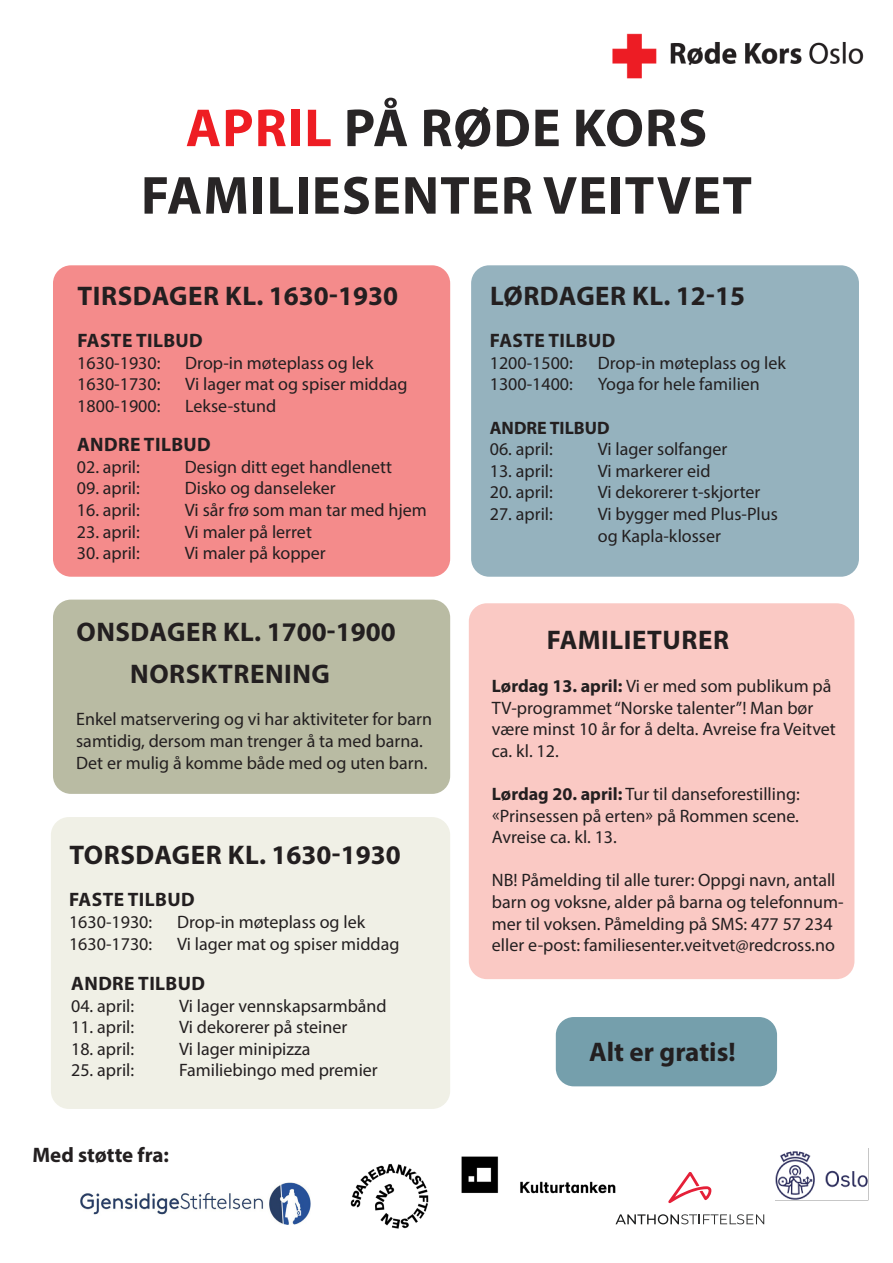
<style>
.page{position:relative;width:893px;height:1263px;background:#fff}
.page>*{position:absolute;margin:0;border:0;box-sizing:border-box;transform-origin:0 0}
.Subheading{font:700 54px "Myriad Pro";letter-spacing:.02em;color:#282526}
.Undertekst_Heading_O{font:700 27px/42px "Myriad Pro";letter-spacing:.02em;color:#231f20;text-align:center}
.Undertekst_Heading_O-2{font:700 27px "Myriad Pro";color:#231f20}
.Ingress{font:700 27px "Myriad Pro";color:#231f20}
.Ingress-2{font:700 21px "Myriad Pro";color:#231f20}
.Undertekst_Heading_O-3{font:700 19.5px "Myriad Pro";letter-spacing:.02em;color:#231f20}
.Brødtekst{font:700 19.5px "Myriad Pro";letter-spacing:.02em;color:#231f20}
.Undertekst_Heading_O-4{font:18px/21.6px "Myriad Pro";color:#231f20}
.Brødtekst-2{font:18px/21.6px "Myriad Pro";color:#231f20}
.Brødtekst-3{font:700 18px "Myriad Pro";color:#231f20}
.s1{color:#ee1d23}
.s2{font-weight:700}
</style>
<div class="page">
<div style="left:53px;top:265px;width:397px;height:312px;background:#f48b8b;border-radius:18px"></div>
<div style="left:51px;top:817px;width:399px;height:292px;background:#f0f0e6;border-radius:18px"></div>
<div style="left:471px;top:265px;width:388px;height:312px;background:#95b2be;border-radius:18px"></div>
<img style="left:612px;top:33px;width:252px;height:46px">
<img style="left:350px;top:1164px;width:79px;height:65px">
<img style="left:461px;top:1156px;width:155px;height:38px">
<svg style="left:615px;top:1214px;width:149px;height:10px"></svg>
<svg style="left:668px;top:1172px;width:44px;height:31px"></svg>
<img style="left:775px;top:1151px;width:93px;height:49px">
<div style="left:556px;top:1017px;width:221px;height:69px;background:#759fac;border-radius:18px"></div>
<div style="left:53px;top:600px;width:397px;height:194px;background:#b9bba3;border-radius:18px"></div>
<div style="left:469px;top:603px;width:385px;height:376px;background:#fac9c4;border-radius:18px"></div>
<img style="left:81px;top:1182px;width:229px;height:42px">
<p class="Subheading" style="left:186px;top:93px;width:523px"><span class="s1">APRIL</span> PÅ RØDE KORS</p>
<p class="Subheading" style="left:141px;top:160px;width:613px">FAMILIESENTER VEITVET</p>
<p class="Undertekst_Heading_O" style="left:78px;top:274px;width:322px">TIRSDAGER KL. 1630-1930</p>
<p class="Undertekst_Heading_O-3" style="left:78px;top:328px;width:127px">FASTE TILBUD</p>
<p class="Undertekst_Heading_O-4" style="left:77px;top:351px;width:85px">1630-1930:</p>
<p class="Undertekst_Heading_O-4" style="left:185px;top:351px;width:190px">Drop-in møteplass og lek</p>
<p class="Undertekst_Heading_O-4" style="left:77px;top:373px;width:85px">1630-1730:</p>
<p class="Undertekst_Heading_O-4" style="left:185px;top:373px;width:224px">Vi lager mat og spiser middag</p>
<p class="Undertekst_Heading_O-4" style="left:77px;top:395px;width:85px">1800-1900:</p>
<p class="Undertekst_Heading_O-4" style="left:185px;top:395px;width:93px">Lekse-stund</p>
<p class="Undertekst_Heading_O-3" style="left:77px;top:432px;width:135px">ANDRE TILBUD</p>
<p class="Undertekst_Heading_O-4" style="left:77px;top:456px;width:65px">02. april:</p>
<p class="Undertekst_Heading_O-4" style="left:185px;top:456px;width:209px">Design ditt eget handlenett</p>
<p class="Undertekst_Heading_O-4" style="left:77px;top:477px;width:65px">09. april:</p>
<p class="Undertekst_Heading_O-4" style="left:185px;top:477px;width:152px">Disko og danseleker</p>
<p class="Undertekst_Heading_O-4" style="left:77px;top:499px;width:65px">16. april:</p>
<p class="Undertekst_Heading_O-4" style="left:185px;top:499px;width:244px">Vi sår frø som man tar med hjem</p>
<p class="Undertekst_Heading_O-4" style="left:77px;top:520px;width:65px">23. april:</p>
<p class="Undertekst_Heading_O-4" style="left:185px;top:520px;width:129px">Vi maler på lerret</p>
<p class="Undertekst_Heading_O-4" style="left:77px;top:542px;width:65px">30. april:</p>
<p class="Undertekst_Heading_O-4" style="left:185px;top:542px;width:142px">Vi maler på kopper</p>
<p class="Undertekst_Heading_O" style="left:76px;top:610px;width:321px">ONSDAGER KL. 1700-1900<br>NORSKTRENING</p>
<p class="Undertekst_Heading_O-4" style="left:76px;top:708px;width:357px">Enkel matservering og vi har aktiviteter for barn samtidig, dersom man trenger å ta med barna.<br>Det er mulig å komme både med og uten barn.</p>
<p class="Undertekst_Heading_O-2" style="left:69px;top:837px;width:333px">TORSDAGER KL. 1630-1930</p>
<p class="Undertekst_Heading_O-3" style="left:69px;top:887px;width:127px">FASTE TILBUD</p>
<p class="Undertekst_Heading_O-4" style="left:69px;top:911px;width:85px">1630-1930:</p>
<p class="Undertekst_Heading_O-4" style="left:177px;top:911px;width:190px">Drop-in møteplass og lek</p>
<p class="Undertekst_Heading_O-4" style="left:69px;top:932px;width:85px">1630-1730:</p>
<p class="Undertekst_Heading_O-4" style="left:177px;top:932px;width:224px">Vi lager mat og spiser middag</p>
<p class="Undertekst_Heading_O-3" style="left:71px;top:971px;width:135px">ANDRE TILBUD</p>
<p class="Undertekst_Heading_O-4" style="left:71px;top:994px;width:65px">04. april:</p>
<p class="Undertekst_Heading_O-4" style="left:179px;top:994px;width:209px">Vi lager vennskapsarmbånd</p>
<p class="Undertekst_Heading_O-4" style="left:71px;top:1016px;width:65px">11. april:</p>
<p class="Undertekst_Heading_O-4" style="left:179px;top:1016px;width:170px">Vi dekorerer på steiner</p>
<p class="Undertekst_Heading_O-4" style="left:71px;top:1038px;width:65px">18. april:</p>
<p class="Undertekst_Heading_O-4" style="left:179px;top:1038px;width:133px">Vi lager minipizza</p>
<p class="Undertekst_Heading_O-4" style="left:71px;top:1059px;width:65px">25. april:</p>
<p class="Undertekst_Heading_O-4" style="left:179px;top:1059px;width:200px">Familiebingo med premier</p>
<p class="Ingress-2" style="left:32px;top:1142px;width:138px">Med støtte fra:</p>
<p class="Undertekst_Heading_O" style="left:490px;top:274px;width:257px">LØRDAGER KL. 12-15</p>
<p class="Brødtekst" style="left:490px;top:328px;width:127px">FASTE TILBUD</p>
<p class="Brødtekst-2" style="left:490px;top:352px;width:85px">1200-1500:</p>
<p class="Brødtekst-2" style="left:598px;top:352px;width:190px">Drop-in møteplass og lek</p>
<p class="Brødtekst-2" style="left:490px;top:373px;width:85px">1300-1400:</p>
<p class="Brødtekst-2" style="left:598px;top:373px;width:164px">Yoga for hele familien</p>
<p class="Brødtekst-3" style="left:490px;top:416px;width:121px">ANDRE TILBUD</p>
<p class="Brødtekst-2" style="left:490px;top:438px;width:65px">06. april:</p>
<p class="Brødtekst-2" style="left:598px;top:438px;width:131px">Vi lager solfanger</p>
<p class="Brødtekst-2" style="left:490px;top:460px;width:65px">13. april:</p>
<p class="Brødtekst-2" style="left:598px;top:460px;width:114px">Vi markerer eid</p>
<p class="Brødtekst-2" style="left:490px;top:481px;width:65px">20. april:</p>
<p class="Brødtekst-2" style="left:598px;top:481px;width:164px">Vi dekorerer t-skjorter</p>
<p class="Brødtekst-2" style="left:490px;top:503px;width:65px">27. april:</p>
<p class="Brødtekst-2" style="left:598px;top:503px;width:182px">Vi bygger med Plus-Plus og Kapla-klosser</p>
<p class="Undertekst_Heading_O" style="left:547px;top:618px;width:184px">FAMILIETURER</p>
<p class="Undertekst_Heading_O-4" style="left:492px;top:675px;width:345px"><span class="s2">Lørdag 13. april:</span> Vi er med som publikum på TV-programmet “Norske talenter”! Man bør være minst 10 år for å delta. Avreise fra Veitvet ca. kl. 12.</p>
<p class="Undertekst_Heading_O-4" style="left:492px;top:783px;width:309px;text-align:justify"><span class="s2">Lørdag 20. april:</span> Tur til danseforestilling: «Prinsessen på erten» på Rommen scene.<br>Avreise ca. kl. 13.</p>
<p class="Undertekst_Heading_O-4" style="left:492px;top:869px;width:353px">NB! Påmelding til alle turer: Oppgi navn, antall barn og voksne, alder på barna og telefonnum&shy;mer til voksen. Påmelding på SMS: 477 57 234 eller e-post: familiesenter.veitvet@redcross.no</p>
<p class="Ingress" style="left:589px;top:1034px;width:148px">Alt er gratis!</p>
</div>
